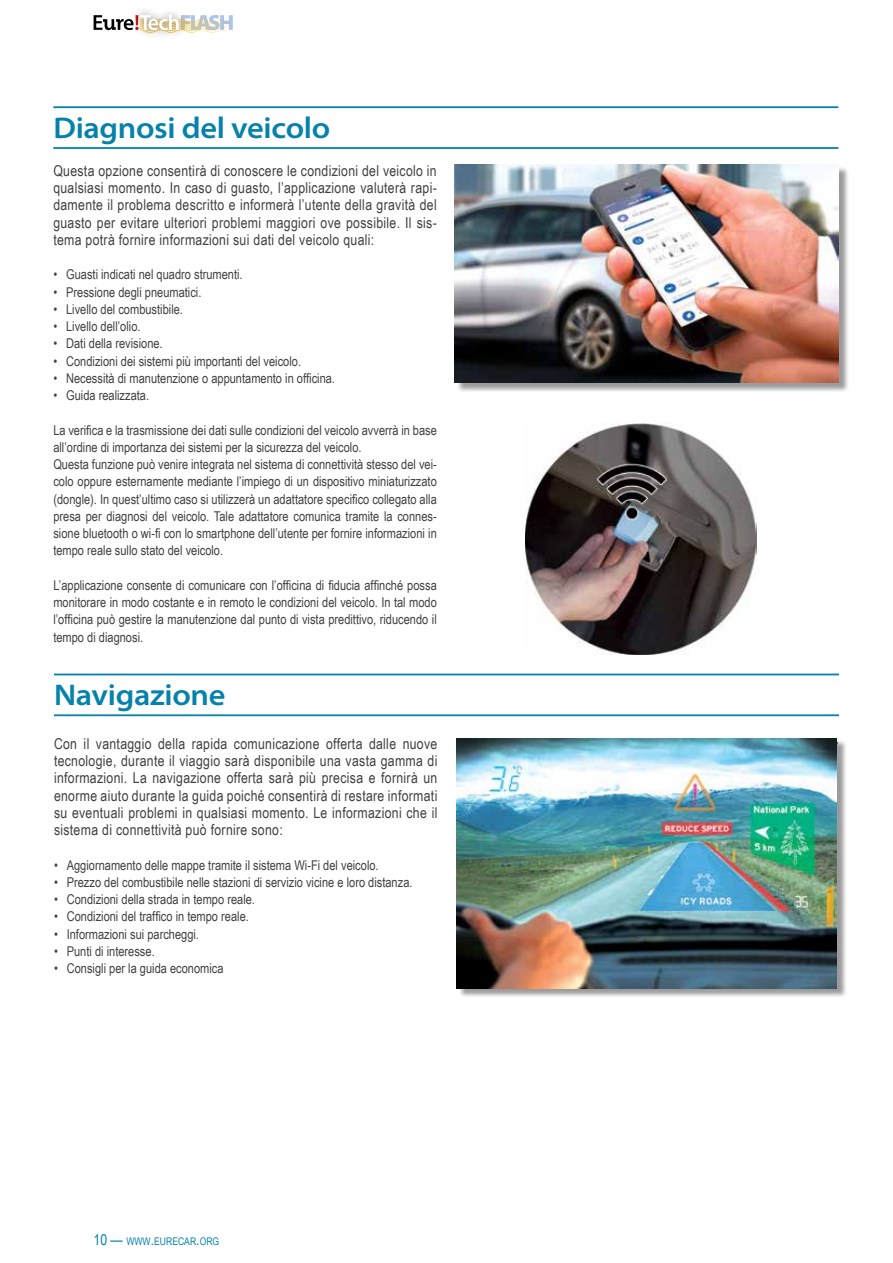
<style>
.page{position:relative;width:893px;height:1263px;background:#fff}
.page>*{position:absolute;margin:0;border:0;box-sizing:border-box;transform-origin:0 0}
.t1{font:600 semi-expanded 30px "Myriad Pro";letter-spacing:-.01em;color:#0482ab}
.t2{font:15px/17.2px "Arial Narrow";letter-spacing:.02em;color:#414042;text-align:justify}
.t3{font:13.5px/17.2px "Arial Narrow";color:#414042}
.t4{font:10.5px "Arial Narrow";color:#0482ab}
.s1{font-size:15px}
</style>
<div class="page">
<svg style="left:94px;top:14px;width:139px;height:19px"></svg>
<hr style="left:53px;top:106px;width:785px;height:2px;background:#0482ab">
<hr style="left:53px;top:147px;width:785px;height:2px;background:#0482ab">
<div style="left:456px;top:166px;width:393px;height:227px;background:#000;opacity:.4"></div>
<img style="left:455px;top:165px;width:383px;height:218px">
<hr style="left:54px;top:674px;width:785px;height:1px;background:#0482ab">
<hr style="left:54px;top:714px;width:785px;height:2px;background:#0482ab">
<div style="left:458px;top:739px;width:389px;height:259px;background:#000;opacity:.4"></div>
<img style="left:456px;top:738px;width:381px;height:250px">
<img style="left:526px;top:423px;width:231px;height:232px">
<h1 class="t1" style="left:53px;top:111px;width:278px">Diagnosi del veicolo</h1>
<p class="t2" style="left:53px;top:161px;width:385px">Questa opzione consentirà di conoscere le condizioni del veicolo in qualsiasi momento. In caso di guasto, l’applicazione valuterà rapi&shy;damente il problema descritto e informerà l’utente della gravità del guasto per evitare ulteriori problemi maggiori ove possibile. Il sis&shy;tema potrà fornire informazioni sui dati del veicolo quali:</p>
<p class="t3" style="left:53px;top:265px;width:191px">• Guasti indicati nel quadro strumenti.</p>
<p class="t3" style="left:53px;top:283px;width:150px">• Pressione degli pneumatici.</p>
<p class="t3" style="left:53px;top:300px;width:131px">• Livello del combustibile.</p>
<p class="t3" style="left:53px;top:317px;width:89px">• Livello dell’olio.</p>
<p class="t3" style="left:53px;top:334px;width:111px">• Dati della revisione.</p>
<p class="t3" style="left:53px;top:352px;width:249px">• Condizioni dei sistemi più importanti del veicolo.</p>
<p class="t3" style="left:53px;top:369px;width:283px">• Necessità di manutenzione o appuntamento in officina.</p>
<p class="t3" style="left:53px;top:386px;width:97px">• Guida realizzata.</p>
<p class="t3" style="left:53px;top:421px;width:385px">La verifica e la trasmissione dei dati sulle condizioni del veicolo avverrà in base all’ordine di importanza dei sistemi per la sicurezza del veicolo.<br>Questa funzione può venire integrata nel sistema di connettività stesso del vei&shy;colo oppure esternamente mediante l’impiego di un dispositivo miniaturizzato (dongle). In quest’ultimo caso si utilizzerà un adattatore specifico collegato alla presa per diagnosi del veicolo. Tale adattatore comunica tramite la connes&shy;sione bluetooth o wi-fi con lo smartphone dell’utente per fornire informazioni in tempo reale sullo stato del veicolo.</p>
<p class="t3" style="left:53px;top:576px;width:385px;text-align:justify">L’applicazione consente di comunicare con l’officina di fiducia affinché possa monitorare in modo costante e in remoto le condizioni del veicolo. In tal modo l’officina può gestire la manutenzione dal punto di vista predittivo, riducendo il tempo di diagnosi.</p>
<h1 class="t1" style="left:54px;top:679px;width:173px">Navigazione</h1>
<p class="t2" style="left:54px;top:734px;width:385px">Con il vantaggio della rapida comunicazione offerta dalle nuove tecnologie, durante il viaggio sarà disponibile una vasta gamma di informazioni. La navigazione offerta sarà più precisa e fornirà un enorme aiuto durante la guida poiché consentirà di restare informati su eventuali problemi in qualsiasi momento. Le informazioni che il sistema di connettività può fornire sono:</p>
<p class="t3" style="left:54px;top:856px;width:326px">• Aggiornamento delle mappe tramite il sistema Wi-Fi del veicolo.</p>
<p class="t3" style="left:54px;top:873px;width:360px">• Prezzo del combustibile nelle stazioni di servizio vicine e loro distanza.</p>
<p class="t3" style="left:54px;top:890px;width:203px">• Condizioni della strada in tempo reale.</p>
<p class="t3" style="left:54px;top:907px;width:196px">• Condizioni del traffico in tempo reale.</p>
<p class="t3" style="left:54px;top:925px;width:147px">• Informazioni sui parcheggi.</p>
<p class="t3" style="left:54px;top:942px;width:102px">• Punti di interesse.</p>
<p class="t3" style="left:54px;top:959px;width:171px">• Consigli per la guida economica</p>
<p class="t4" style="left:94px;top:1233px;width:127px"><span class="s1">10 —</span> WWW<span class="s1">.</span>EURECAR<span class="s1">.</span>ORG</p>
<p class="t3" style="left:834px;top:734px;width:5px">•</p>
</div>
